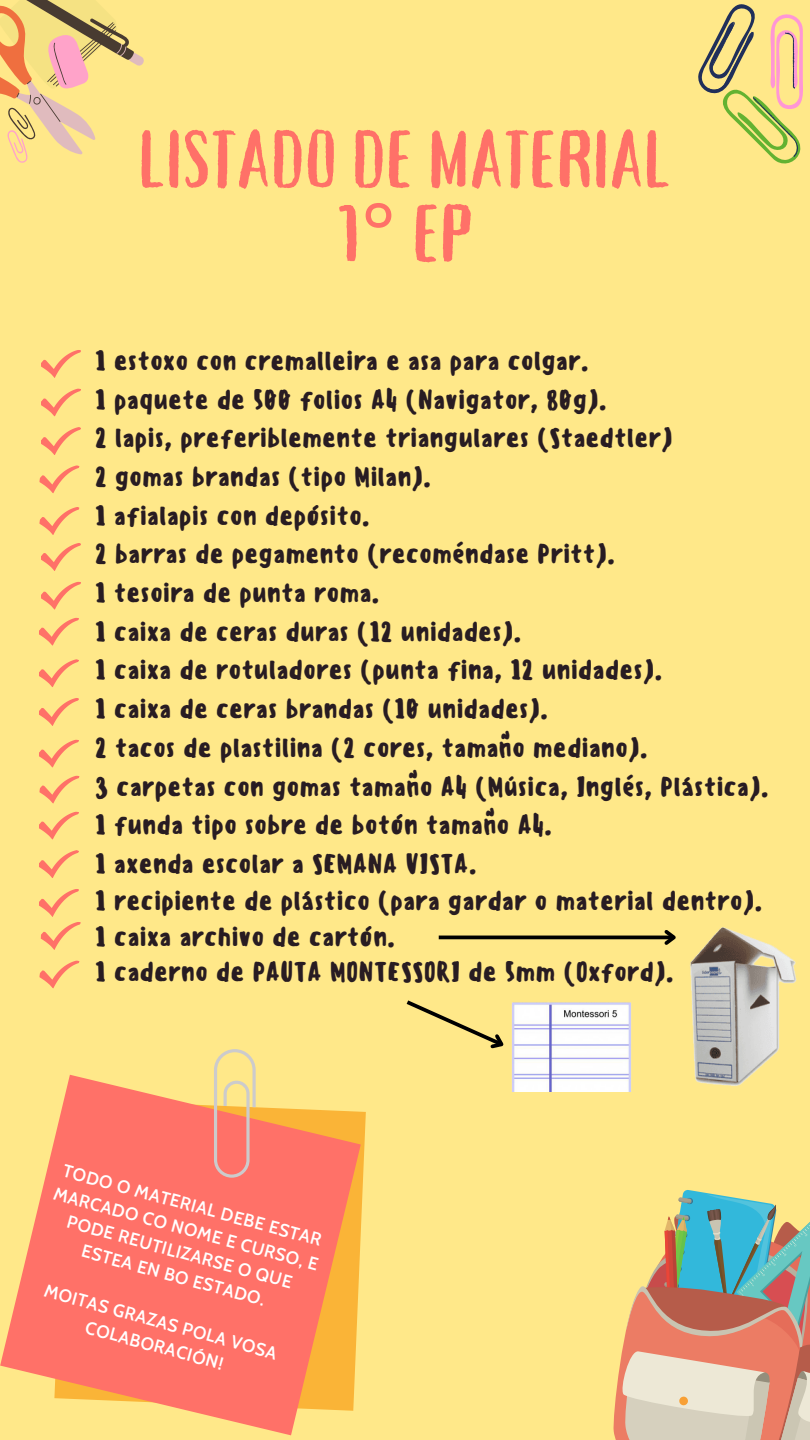
<style>
.page{position:relative;width:810px;height:1440px;background:#ffe889}
.page>*{position:absolute;margin:0;border:0;box-sizing:border-box;transform-origin:0 0}
.t1{font:81px/74.2px "Tallow Sans TC Brush";letter-spacing:.035em;color:#ff7168;text-align:center}
.t2{font:500 26.2px/38.2px "Sensei";color:#281c22}
.t3{font:600 17.5px/24.2px "Cabin";color:#fff;text-align:center}
.s1{font-family:"Noto Sans"}
</style>
<div class="page">
<svg style="left:0;top:0;width:144px;height:163px"></svg>
<svg style="left:613px;top:1190px;width:197px;height:250px"></svg>
<svg style="left:698px;top:4px;width:105px;height:159px"></svg>
<svg style="left:0;top:1075px;width:361px;height:360px;fill:#ff7168"></svg>
<svg style="left:214px;top:1049px;width:42px;height:129px"></svg>
<img style="left:690px;top:927px;width:107px;height:159px">
<svg style="left:39px;top:350px;width:42px;height:639px"></svg>
<hr style="left:439px;top:936px;width:235px;height:3px;background:#000">
<svg style="left:661px;top:930px;width:15px;height:15px"></svg>
<img style="left:511px;top:1001px;width:121px;height:90px">
<svg style="left:406px;top:1000px;width:106px;height:57px"></svg>
<h1 class="t1" style="left:140px;top:125px;width:532px">LISTADO DE MATERIAL<br>1<span class="s1">°</span> EP</h1>
<p class="t2" style="left:95px;top:342px;width:676px">1 estoxo con cremalleira e asa para colgar.<br>1 paquete de 500 folios A4 (Navigator, 80g).<br>2 lapis, preferiblemente triangulares (Staedtler)<br>2 gomas brandas (tipo Milan).<br>1 afialapis con depósito.<br>2 barras de pegamento (recoméndase Pritt).<br>1 tesoira de punta roma.<br>1 caixa de ceras duras (12 unidades).<br>1 caixa de rotuladores (punta fina, 12 unidades).<br>1 caixa de ceras brandas (10 unidades).<br>2 tacos de plastilina (2 cores, tamaño mediano).<br>3 carpetas con gomas tamaño A4 (Música, Inglés, Plástica).<br>1 funda tipo sobre de botón tamaño A4.<br>1 axenda escolar a SEMANA VISTA.<br>1 recipiente de plástico (para gardar o material dentro).<br>1 caixa archivo de cartón.<br>1 caderno de PAUTA MONTESSORI de 5mm (Oxford).</p>
<p class="t3" style="left:63px;top:1158px;width:275px;rotate:15deg">TODO O MATERIAL DEBE ESTAR<br>MARCADO CO NOME E CURSO, E<br>PODE REUTILIZARSE O QUE<br>ESTEA EN BO ESTADO.</p>
<p class="t3" style="left:48px;top:1279px;width:242px;rotate:15deg">MOITAS GRAZAS POLA VOSA<br>COLABORACIÓN!</p>
</div>
